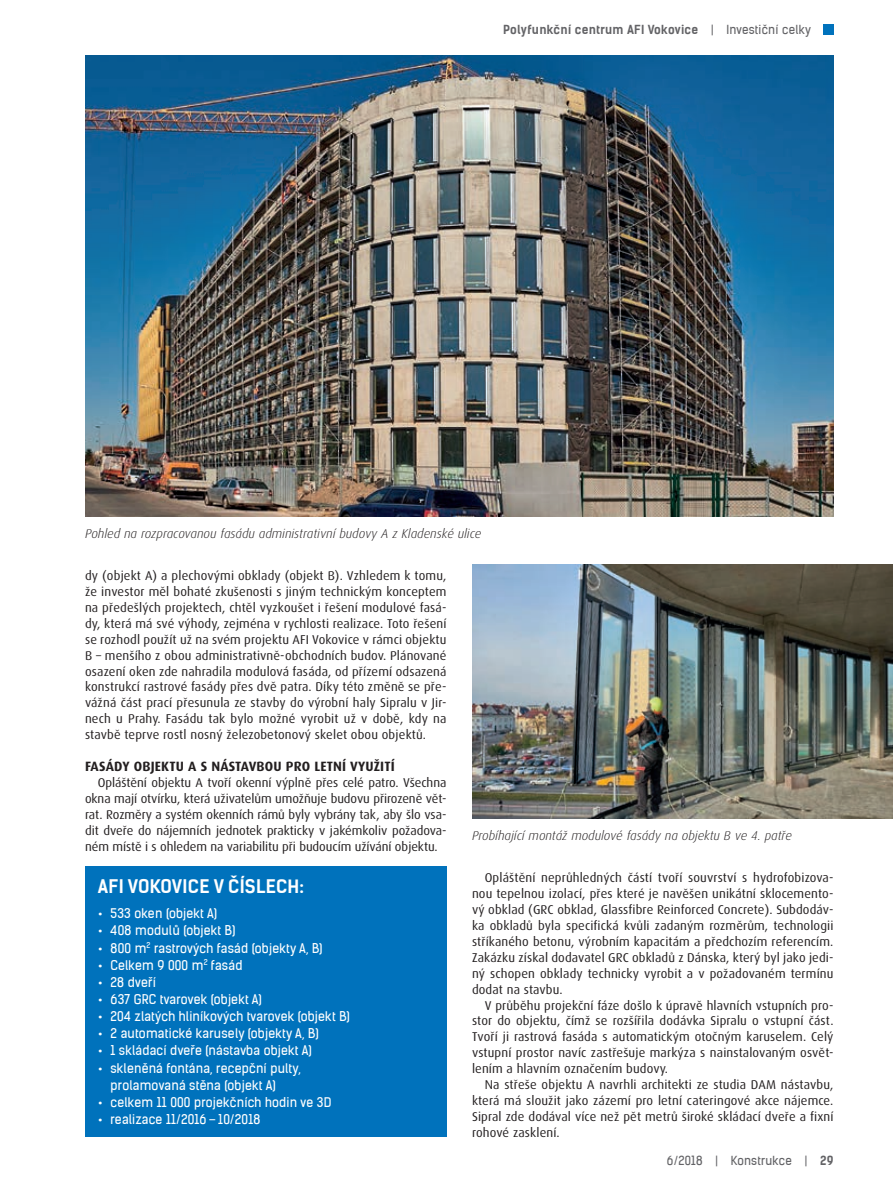
<style>
.page{position:relative;width:893px;height:1191px;background:#fff}
.page>*{position:absolute;margin:0;border:0;box-sizing:border-box;transform-origin:0 0}
.t1{font:700 18px "Kelson Sans CE";letter-spacing:.015em;color:#fff}
.t2{font:700 13.5px "Max";letter-spacing:.01em;color:#231f20}
.t3{font:12.75px/15.9px "Max";letter-spacing:.01em;color:#231f20;text-align:justify}
.t4{font:12.75px/17.1px "Kelson Sans CE";letter-spacing:.015em;color:#fff}
.t5{font:italic 300 12.75px "Max";color:#231f20}
.t6{font:700 12px "Kelson Sans CE";letter-spacing:.02em;color:#636366}
.t7{font:12px "Kelson Sans CE";letter-spacing:.02em;color:#636366}
.s1{font-weight:400}
.s2{font-weight:700}
</style>
<div class="page">
<div style="left:85px;top:866px;width:361px;height:270px;background:#0072bc"></div>
<img style="left:472px;top:564px;width:421px;height:254px">
<img style="left:85px;top:55px;width:748px;height:461px">
<div style="left:823px;top:24px;width:10px;height:10px;background:#0072bc"></div>
<p class="t6" style="left:503px;top:23px;width:309px">Polyfunkční centrum AFI Vokovice <span class="s1">| Investiční celky</span></p>
<p class="t5" style="left:85px;top:525px;width:398px">Pohled na rozpracovanou fasádu administrativní budovy A z Kladenské ulice</p>
<p class="t3" style="left:85px;top:567px;width:363px">dy (objekt A) a plechovými obklady (objekt B). Vzhledem k tomu, že investor měl bohaté zkušenosti s jiným technickým konceptem na předešlých projektech, chtěl vyzkoušet i řešení modulové fasá‑ dy, která má své výhody, zejména v rychlosti realizace. Toto řešení se rozhodl použít už na svém projektu AFI Vokovice v rámci objektu B – menšího z obou administrativně-obchodních budov. Plánované osazení oken zde nahradila modulová fasáda, od přízemí odsazená konstrukcí rastrové fasády přes dvě patra. Díky této změně se pře‑ vážná část prací přesunula ze stavby do výrobní haly Sipralu v Jir‑ nech u Prahy. Fasádu tak bylo možné vyrobit už v době, kdy na stavbě teprve rostl nosný železobetonový skelet obou objektů.</p>
<p class="t2" style="left:85px;top:758px;width:311px">FASÁDY OBJEKTU A S NÁSTAVBOU PRO LETNÍ VYUŽITÍ</p>
<p class="t3" style="left:85px;top:774px;width:363px;text-indent:13px">Opláštění objektu A tvoří okenní výplně přes celé patro. Všechna okna mají otvírku, která uživatelům umožňuje budovu přirozeně vět‑ rat. Rozměry a systém okenních rámů byly vybrány tak, aby šlo vsa‑ dit dveře do nájemních jednotek prakticky v jakémkoliv požadova‑ ném místě i s ohledem na variabilitu při budoucím užívání objektu.</p>
<h1 class="t1" style="left:98px;top:875px;width:208px">AFI VOKOVICE V ČÍSLECH:</h1>
<p class="t4" style="left:98px;top:905px;width:121px">• 533 oken (objekt A)</p>
<p class="t4" style="left:98px;top:922px;width:139px">• 408 modulů (objekt B)</p>
<p class="t4" style="left:98px;top:939px;width:226px">• 800 m<sup>2</sup> rastrových fasád (objekty A, B)</p>
<p class="t4" style="left:98px;top:956px;width:146px">• Celkem 9 000 m<sup>2</sup> fasád</p>
<p class="t4" style="left:98px;top:973px;width:60px">• 28 dveří</p>
<p class="t4" style="left:98px;top:990px;width:166px">• 637 GRC tvarovek (objekt A)</p>
<p class="t4" style="left:98px;top:1008px;width:254px">• 204 zlatých hliníkových tvarovek (objekt B)</p>
<p class="t4" style="left:98px;top:1025px;width:222px">• 2 automatické karusely (objekty A, B)</p>
<p class="t4" style="left:98px;top:1042px;width:216px">• 1 skládací dveře (nástavba objekt A)</p>
<p class="t4" style="left:111px;top:1059px;width:192px;text-indent:-13px">• skleněná fontána, recepční pulty, prolamovaná stěna (objekt A)</p>
<p class="t4" style="left:98px;top:1093px;width:235px">• celkem 11 000 projekčních hodin ve 3D</p>
<p class="t4" style="left:98px;top:1110px;width:164px">• realizace 11/2016 – 10/2018</p>
<p class="t5" style="left:472px;top:827px;width:321px">Probíhající montáž modulové fasády na objektu B ve 4. patře</p>
<p class="t3" style="left:472px;top:869px;width:363px;text-indent:13px">Opláštění neprůhledných částí tvoří souvrství s hydrofobizova‑ nou tepelnou izolací, přes které je navěšen unikátní sklocemento‑ vý obklad (GRC obklad, Glassfibre Reinforced Concrete). Subdodáv‑ ka obkladů byla specifická kvůli zadaným rozměrům, technologii stříkaného betonu, výrobním kapacitám a předchozím referencím.<br>Zakázku získal dodavatel GRC obkladů z Dánska, který byl jako jedi‑ ný schopen obklady technicky vyrobit a v požadovaném termínu dodat na stavbu.</p>
<p class="t3" style="left:472px;top:997px;width:363px;text-indent:13px">V průběhu projekční fáze došlo k úpravě hlavních vstupních pro‑ stor do objektu, čímž se rozšířila dodávka Sipralu o vstupní část.<br>Tvoří ji rastrová fasáda s automatickým otočným karuselem. Celý vstupní prostor navíc zastřešuje markýza s nainstalovaným osvět‑ lením a hlavním označením budovy.</p>
<p class="t3" style="left:472px;top:1076px;width:363px;text-indent:13px">Na střeše objektu A navrhli architekti ze studia DAM nástavbu, která má sloužit jako zázemí pro letní cateringové akce nájemce.<br>Sipral zde dodával více než pět metrů široké skládací dveře a fixní rohové zasklení.</p>
<p class="t7" style="left:667px;top:1153px;width:168px">6/2018 | Konstrukce | <span class="s2">29</span></p>
</div>
